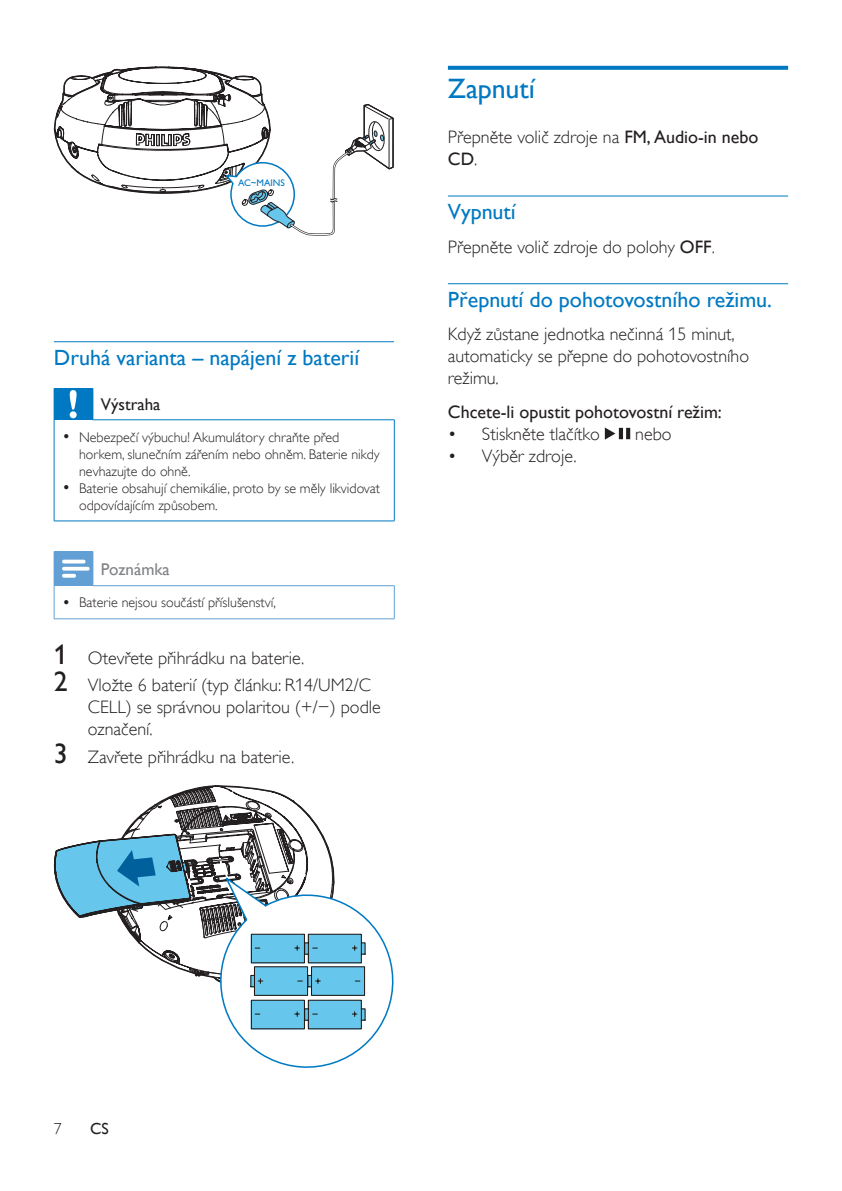
<style>
.page{position:relative;width:842px;height:1191px;background:#fff}
.page>*{position:absolute;margin:0;border:0;box-sizing:border-box;transform-origin:0 0}
.t1{font:28px "Gill Sans Alt One WGL";color:#0079c2}
.t2{font:22px "Gill Sans Alt One WGL";color:#0079c2}
.t3{font:18px/22px "Gill Sans Alt One WGL Light";color:#231f20}
.t4{font:18px "Gill Sans Alt One WGL";color:#231f20}
.t5{font:17px "Gill Sans Alt One WGL";color:#231f20}
.t6{font:17px "Gill Sans Alt One WGL";color:#808285}
.t7{font:16px "Gill Sans Alt One WGL";color:#231f20}
.t8{font:16px "Gill Sans Alt One WGL Light";color:#231f20}
.t9{font:14px/17px "Gill Sans Alt One WGL Light";color:#231f20}
.t10{font:9.6px "Gill Sans Alt One WGL";color:#0079c2}
.s1{font-size:17px}
.s2{font-family:"Gill Sans Alt One WGL";font-size:28px}
.s3{font-family:"Gill Sans Alt One WGL"}
.s4{font-family:"Gill Sans Alt One WGL Light"}
</style>
<div class="page">
<hr style="left:54px;top:341px;width:340px;height:1px;background:#0079c2">
<div style="left:54px;top:388px;width:39px;height:32px;background:#0079c2"></div>
<hr style="left:54px;top:420px;width:1px;height:100px;background:#0079c2">
<hr style="left:394px;top:420px;width:1px;height:100px;background:#0079c2">
<hr style="left:54px;top:520px;width:39px;height:1px;background:#0079c2">
<hr style="left:93px;top:520px;width:302px;height:1px;background:#0079c2">
<hr style="left:93px;top:389px;width:1px;height:30px;background:#0079c2">
<hr style="left:93px;top:419px;width:302px;height:1px;background:#0079c2">
<svg style="left:70px;top:390px;width:7px;height:28px"></svg>
<div style="left:54px;top:551px;width:39px;height:35px;background:#629fd5"></div>
<hr style="left:54px;top:586px;width:1px;height:32px;background:#629fd5">
<hr style="left:394px;top:586px;width:1px;height:32px;background:#629fd5">
<hr style="left:54px;top:618px;width:39px;height:1px;background:#629fd5">
<hr style="left:93px;top:618px;width:302px;height:1px;background:#629fd5">
<hr style="left:93px;top:552px;width:1px;height:33px;background:#629fd5">
<hr style="left:93px;top:585px;width:302px;height:1px;background:#629fd5">
<svg style="left:62px;top:559px;width:28px;height:19px"></svg>
<svg style="left:54px;top:66px;width:339px;height:170px"></svg>
<svg style="left:54px;top:786px;width:339px;height:281px"></svg>
<svg style="left:448px;top:66px;width:340px;height:4px"></svg>
<hr style="left:448px;top:195px;width:340px;height:1px;background:#0079c2">
<hr style="left:448px;top:283px;width:340px;height:1px;background:#0079c2">
<svg style="left:605px;top:427px;width:10px;height:12px"></svg>
<svg style="left:626px;top:428px;width:4px;height:11px"></svg>
<hr style="left:619px;top:428px;width:4px;height:11px;background:#231f20">
<p class="t10" style="left:238px;top:176px;width:48px">AC~MAINS</p>
<p class="t2" style="left:54px;top:342px;width:307px">Druhá varianta – napájení z baterií</p>
<p class="t5" style="left:101px;top:393px;width:61px">Výstraha</p>
<p class="t9" style="left:79px;top:428px;width:302px;text-indent:-17px"><span class="s1">•</span> Nebezpečí výbuchu! Akumulátory chraňte před horkem, slunečním zářením nebo ohněm. Baterie nikdy nevhazujte do ohně.</p>
<p class="t9" style="left:79px;top:479px;width:303px;text-indent:-17px"><span class="s1">•</span> Baterie obsahují chemikálie, proto by se měly likvidovat odpovídajícím způsobem.</p>
<p class="t6" style="left:101px;top:557px;width:70px">Poznámka</p>
<p class="t9" style="left:62px;top:594px;width:215px"><span class="s1">•</span> Baterie nejsou součástí příslušenství,</p>
<p class="t3" style="left:54px;top:644px;width:319px;line-height:27.6px"><span class="s2">1</span> Otevřete přihrádku na baterie.<br><span class="s2">2</span> Vložte 6 baterií (typ článku: R14/UM2/C</p>
<p class="t3" style="left:88px;top:696px;width:294px">CELL) se správnou polaritou (+/−) podle označení.</p>
<p class="t3" style="left:54px;top:746px;width:242px"><span class="s2">3</span> Zavřete přihrádku na baterie.</p>
<h1 class="t1" style="left:448px;top:69px;width:88px">Zapnutí</h1>
<p class="t3" style="left:448px;top:126px;width:312px">Přepněte volič zdroje na <span class="s3">FM, Audio-in nebo</span></p>
<p class="t4" style="left:448px;top:146px;width:31px">CD<span class="s4">.</span></p>
<p class="t2" style="left:448px;top:197px;width:69px">Vypnutí</p>
<p class="t3" style="left:448px;top:236px;width:268px">Přepněte volič zdroje do polohy <span class="s3">OFF</span>.</p>
<p class="t2" style="left:448px;top:284px;width:326px">Přepnutí do pohotovostního režimu.</p>
<p class="t3" style="left:448px;top:323px;width:303px">Když zůstane jednotka nečinná 15 minut, automaticky se přepne do pohotovostního režimu.</p>
<p class="t4" style="left:448px;top:399px;width:275px">Chcete-li opustit pohotovostní režim:</p>
<p class="t3" style="left:448px;top:423px;width:153px">• Stiskněte tlačítko</p>
<p class="t3" style="left:635px;top:423px;width:38px">nebo</p>
<p class="t3" style="left:448px;top:445px;width:130px">• Výběr zdroje.</p>
<p class="t8" style="left:54px;top:1118px;width:9px">7</p>
<p class="t7" style="left:90px;top:1118px;width:20px">CS</p>
</div>
